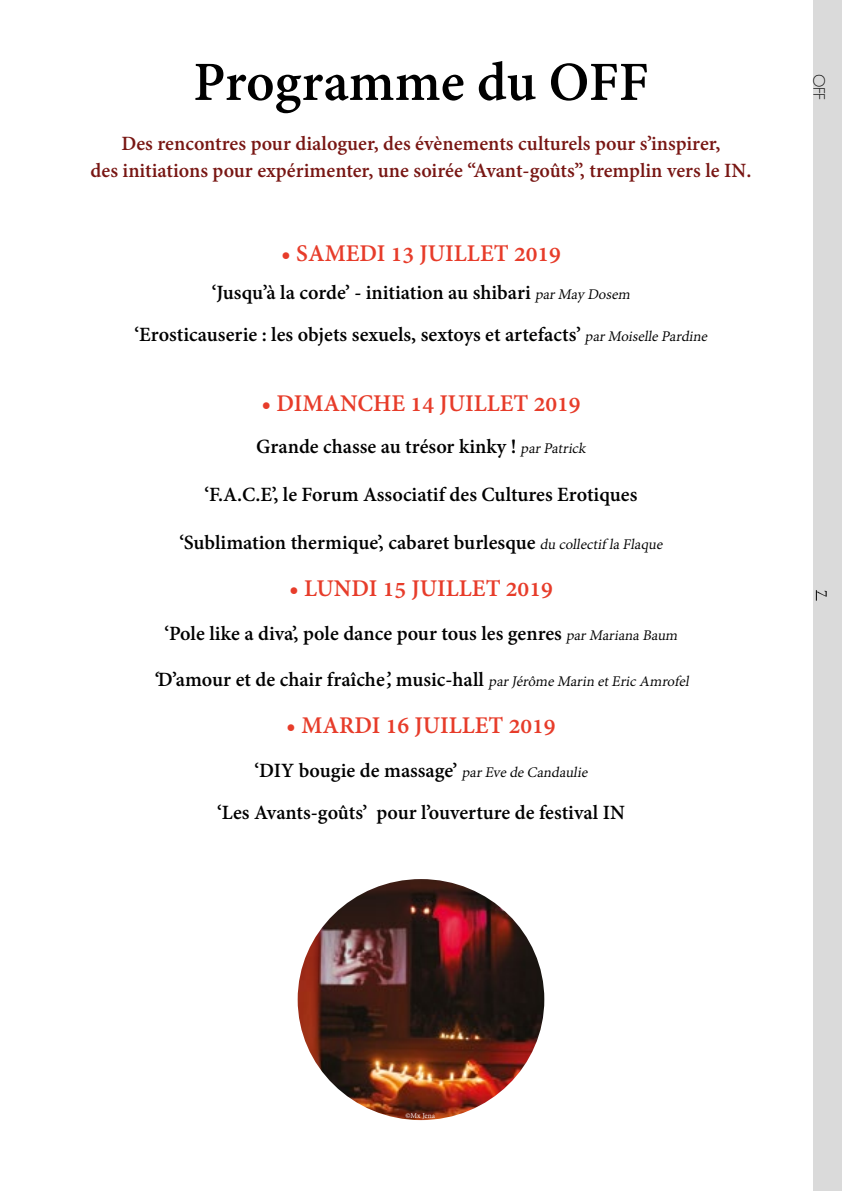
<style>
.page{position:relative;width:842px;height:1191px;background:#fff}
.page>*{position:absolute;margin:0;border:0;box-sizing:border-box;transform-origin:0 0}
.t1{font:700 60px "Adobe Gurmukhi";color:#000}
.t2{font:700 26px "Adobe Gurmukhi";color:#e73c2a}
.t3{font:700 22px/48px "Adobe Gurmukhi";color:#000;text-align:center}
.t4{font:700 22px/26.4px "Adobe Gurmukhi";color:#781613;text-align:center}
.t5{font:300 16px "Geosans";color:#000}
.t6{font:16px "Adobe Gurmukhi";color:#000}
.t7{font:8px "Adobe Gurmukhi";color:#fff}
.s1{font-weight:400;font-style:italic;font-size:16px}
.s2{font-style:italic}
</style>
<div class="page">
<div style="left:814px;top:0;width:28px;height:1191px;background:#dadada"></div>
<img style="left:298px;top:879px;width:246px;height:241px">
<h1 class="t1" style="left:193px;top:49px;width:457px">Programme du OFF</h1>
<p class="t4" style="left:91px;top:131px;width:662px">Des rencontres pour dialoguer, des évènements culturels pour s’inspirer,<br>des initiations pour expérimenter, une soirée “Avant-goûts”, tremplin vers le IN.</p>
<p class="t2" style="left:281px;top:239px;width:281px">• SAMEDI 13 JUILLET 2019</p>
<p class="t3" style="left:135px;top:272px;width:577px;line-height:42px">‘Jusqu’à la corde’ - initiation au shibari <span class="s1">parMay Dosem<br></span>‘Erosticauserie : les objets sexuels, sextoys et artefacts’ <span class="s1">parMoiselle Pardine</span></p>
<p class="t2" style="left:261px;top:389px;width:321px">• DIMANCHE 14 JUILLET 2019</p>
<p class="t3" style="left:179px;top:423px;width:487px">Grande chasse au trésor kinky ! <span class="s1">parPatrick<br></span>‘F.A.C.E’, le Forum Associatif des Cultures Erotiques ‘Sublimation thermique’, cabaret burlesque <span class="s1">du collectif la Flaque</span></p>
<p class="t2" style="left:289px;top:574px;width:265px">• LUNDI 15 JUILLET 2019</p>
<p class="t3" style="left:153px;top:611px;width:540px;line-height:46px">‘Pole like a diva’, pole dance pour tous les genres <span class="s1">parMariana Baum </span><span class="s2">‘</span>D’amour et de chair fraîche<span class="s2">’,</span>music-hall <span class="s1">parJérôme Marin etEric Amrofel</span></p>
<p class="t2" style="left:286px;top:711px;width:271px">• MARDI 16 JUILLET 2019</p>
<p class="t3" style="left:217px;top:751px;width:409px;line-height:41.2px">‘DIY bougie de massage’ <span class="s1">parEve de Candaulie<br></span>‘Les Avants-goûts’ pour l’ouverture de festival IN</p>
<p class="t5" style="left:828px;top:74px;width:28px;rotate:90deg">OFF</p>
<p class="t6" style="left:832px;top:590px;width:9px;rotate:90deg">7</p>
<p class="t7" style="left:405px;top:1110px;width:31px">©Mx Jena</p>
</div>
